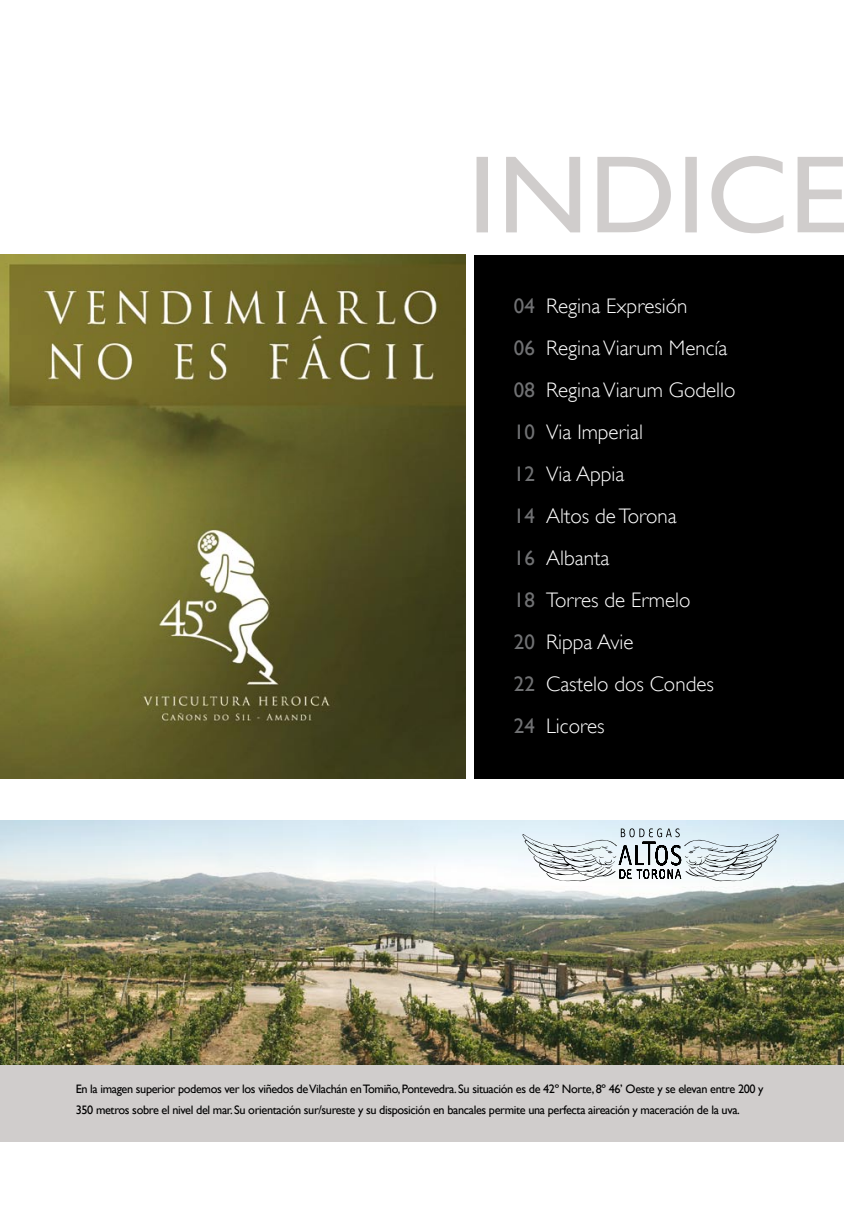
<style>
.page{position:relative;width:844px;height:1216px;background:#fff}
.page>*{position:absolute;margin:0;border:0;box-sizing:border-box;transform-origin:0 0}
.t1{font:300 21px/42px "Gill Sans";color:#fff}
.t2{font:21px/42px "Gill Sans";color:#707173;text-align:justify}
.t3{font:12.25px/21px "Gill Sans";letter-spacing:-.03em;color:#000}
</style>
<div class="page">
<div style="left:0;top:821px;width:843px;height:319px;background:#d0cdcc"></div>
<div style="left:475px;top:255px;width:368px;height:523px;background:#000"></div>
<svg style="left:476px;top:156px;width:367px;height:77px"></svg>
<img style="left:0;top:255px;width:465px;height:523px">
<img style="left:0;top:821px;width:843px;height:243px">
<svg style="left:522px;top:828px;width:256px;height:53px;background:#cad3d7"></svg>
<h1 class="t2" style="left:513px;top:285px;width:22px">04<br>06<br>08<br>10<br>12<br>14<br>16<br>18<br>20<br>22<br>24</h1>
<h1 class="t1" style="left:546px;top:285px;width:191px">Regina Expresión<br>Regina Viarum Mencía<br>Regina Viarum Godello<br>Via Imperial<br>Via Appia<br>Altos de Torona<br>Albanta<br>Torres de Ermelo<br>Rippa Avie<br>Castelo dos Condes<br>Licores</h1>
<p class="t3" style="left:76px;top:1077px;width:689px">En la imagen superior podemos ver los viñedos de Vilachán en Tomiño, Pontevedra. Su situación es de 42º Norte, 8º 46’ Oeste y se elevan entre 200 y<br>350 metros sobre el nivel del mar. Su orientación sur/sureste y su disposición en bancales permite una perfecta aireación y maceración de la uva.</p>
</div>
